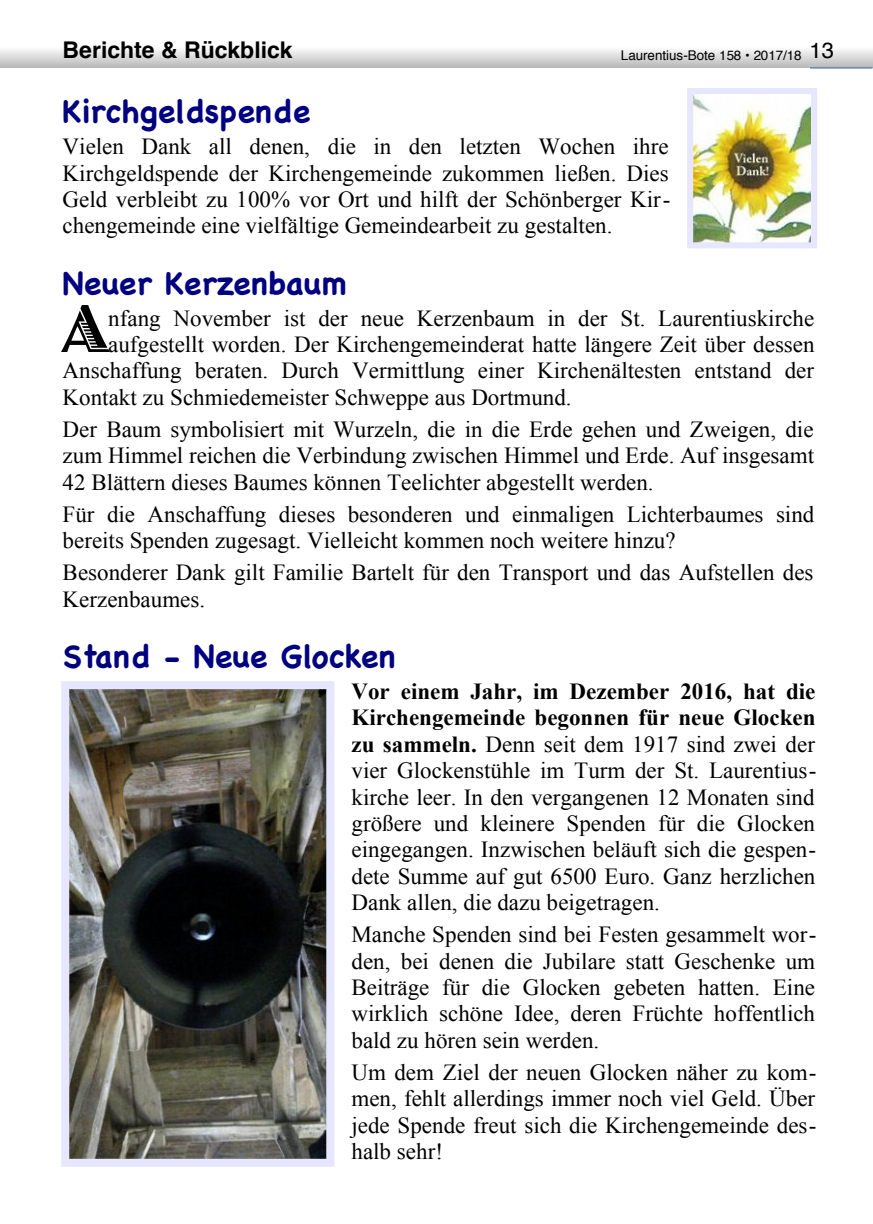
<style>
.page{position:relative;width:873px;height:1224px;background:#fff}
.page>*{position:absolute;margin:0;border:0;box-sizing:border-box;transform-origin:0 0}
.t1{font:69.8px "Jazz Let Plain";color:#000}
.t2{font:700 32px "Chalkboard";color:#000080}
.t3{font:23px/26.4px "Times New Roman";color:#000;text-align:justify}
.t4{font:700 23px "Helvetica";color:#000}
.t5{font:13.4px "Helvetica";color:#000}
.s1{font-weight:700}
</style>
<div class="page">
<svg style="left:0;top:50px;width:872px;height:18px"></svg>
<hr style="left:809px;top:68px;width:63px;height:1px;background:#3465a4">
<img style="left:61px;top:681px;width:273px;height:486px">
<img style="left:687px;top:88px;width:129px;height:160px">
<p class="t4" style="left:63px;top:40px;width:231px">Berichte &amp; Rückblick</p>
<p class="t5" style="left:620px;top:50px;width:214px">Laurentius-Bote 158 • 2017/18 <sup>13</sup></p>
<h2 class="t2" style="left:63px;top:91px;width:249px">Kirchgeldspende</h2>
<p class="t3" style="left:63px;top:136px;width:609px">Vielen Dank all denen, die in den letzten Wochen ihre Kirchgeldspende der Kirchengemeinde zukommen ließen. Dies Geld verbleibt zu 100% vor Ort und hilft der Schönberger Kir&shy;chengemeinde eine vielfältige Gemeindearbeit zu gestalten.</p>
<h2 class="t2" style="left:63px;top:262px;width:285px">Neuer Kerzenbaum</h2>
<p class="t3" style="left:108px;top:307px;width:707px">nfang November ist der neue Kerzenbaum in der St. Laurentiuskirche</p>
<h1 class="t1" style="left:63px;top:304px;width:47px">A</h1>
<p class="t3" style="left:63px;top:333px;width:753px;text-indent:46px">aufgestellt worden. Der Kirchengemeinderat hatte längere Zeit über dessen Anschaffung beraten. Durch Vermittlung einer Kirchenältesten entstand der Kontakt zu Schmiedemeister Schweppe aus Dortmund.</p>
<p class="t3" style="left:63px;top:418px;width:752px">Der Baum symbolisiert mit Wurzeln, die in die Erde gehen und Zweigen, die zum Himmel reichen die Verbindung zwischen Himmel und Erde. Auf insgesamt 42 Blättern dieses Baumes können Teelichter abgestellt werden.</p>
<p class="t3" style="left:63px;top:503px;width:753px">Für die Anschaffung dieses besonderen und einmaligen Lichterbaumes sind bereits Spenden zugesagt. Vielleicht kommen noch weitere hinzu?</p>
<p class="t3" style="left:63px;top:562px;width:752px">Besonderer Dank gilt Familie Bartelt für den Transport und das Aufstellen des<br>Kerzenbaumes.</p>
<h2 class="t2" style="left:63px;top:635px;width:334px">Stand - Neue Glocken</h2>
<p class="t3" style="left:351px;top:680px;width:466px"><span class="s1">Vor einem Jahr, im Dezember 2016, hat die Kirchengemeinde begonnen für neue Glocken zu sammeln.</span> Denn seit dem 1917 sind zwei der vier Glockenstühle im Turm der St. Laurentius&shy;kirche leer. In den vergangenen 12 Monaten sind größere und kleinere Spenden für die Glocken eingegangen. Inzwischen beläuft sich die gespen&shy;dete Summe auf gut 6500 Euro. Ganz herzlichen Dank allen, die dazu beigetragen.</p>
<p class="t3" style="left:351px;top:924px;width:466px">Manche Spenden sind bei Festen gesammelt wor&shy;den, bei denen die Jubilare statt Geschenke um Beiträge für die Glocken gebeten hatten. Eine wirklich schöne Idee, deren Früchte hoffentlich bald zu hören sein werden.</p>
<p class="t3" style="left:351px;top:1061px;width:466px">Um dem Ziel der neuen Glocken näher zu kom&shy;men, fehlt allerdings immer noch viel Geld. Über jede Spende freut sich die Kirchengemeinde des&shy;halb sehr!</p>
</div>
